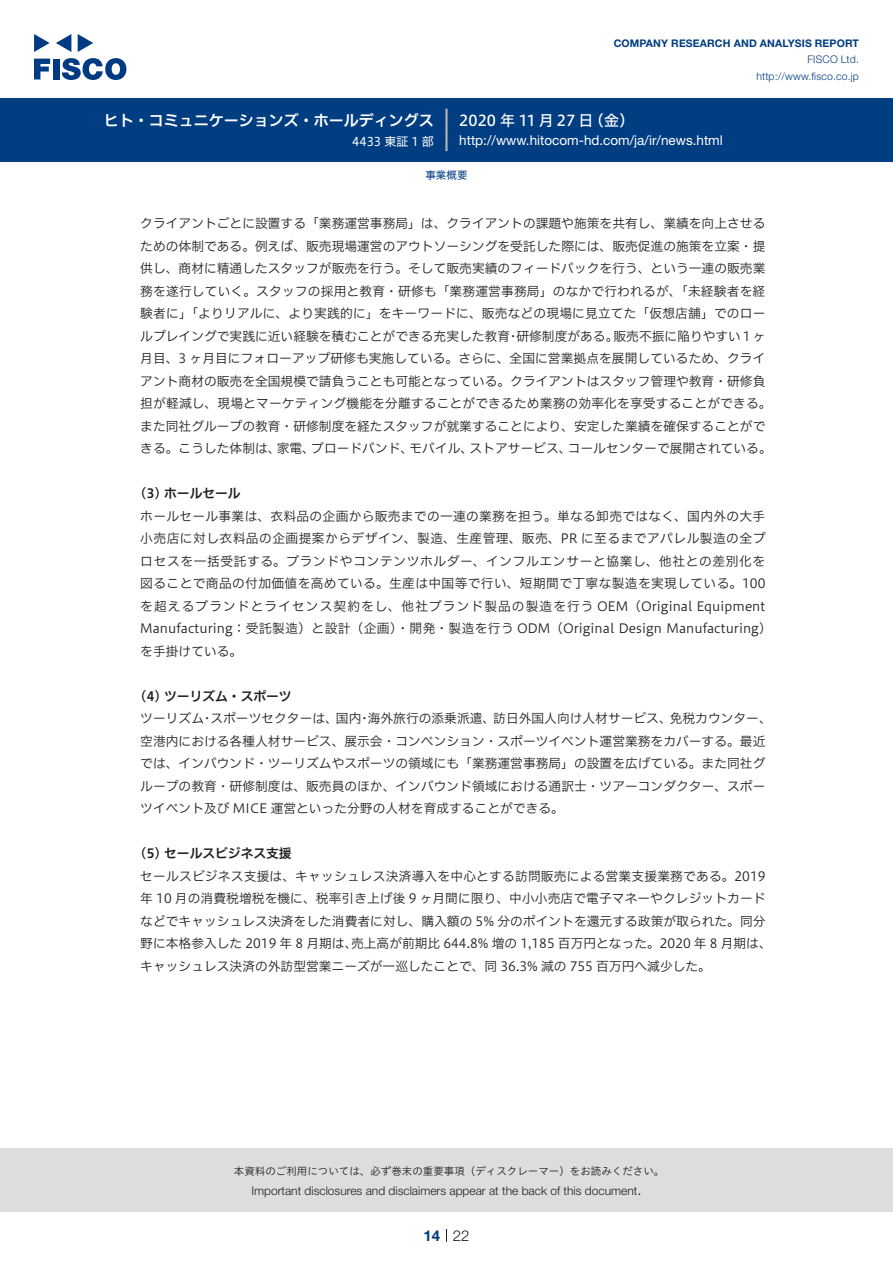
<style>
.page{position:relative;width:893px;height:1263px;background:#fff}
.page>*{position:absolute;margin:0;border:0;box-sizing:border-box;transform-origin:0 0}
.t1{font:15px "Hiragino UD Sans F Std N W6";color:#fff}
.t2{font:15px "Hiragino UD Sans F Std N W5";letter-spacing:.005em;color:#fff}
.t3{font:300 15px "Helvetica Neue LT Std";color:#231f20}
.t4{font:700 15px "Helvetica Neue LT Std";color:#003d81}
.t5{font:13.5px "Helvetica Neue LT Std";color:#fff}
.t6{font:12.75px/22.5px "Hiragino UD Sans F Std N W3";color:#231f20}
.t7{font:12.75px/22.5px "Hiragino UD Sans F Std N W3";letter-spacing:.03em;color:#231f20}
.t8{font:12.75px "Hiragino UD Sans F Std N W6";color:#231f20}
.t9{font:300 12px "Helvetica Neue LT Std";color:#231f20}
.t10{font:12px "Hiragino UD Sans F Std N W4";color:#fff}
.t11{font:10.5px "Hiragino UD Sans Std W3";color:#231f20}
.t12{font:700 10.5px "Helvetica Neue LT Std";letter-spacing:.015em;color:#003d81}
.t13{font:300 10.5px/16.5px "Helvetica Neue LT Std";letter-spacing:.015em;color:#003d81;text-align:right}
.t14{font:10.5px "Hiragino UD Sans F Std N W4";color:#003d81}
</style>
<div class="page">
<div style="left:0;top:1148px;width:893px;height:64px;background:#ddd"></div>
<svg style="left:34px;top:59px;width:16px;height:20px"></svg>
<div style="left:53px;top:59px;width:6px;height:20px;background:#003a83"></div>
<svg style="left:62px;top:58px;width:64px;height:22px"></svg>
<svg style="left:34px;top:34px;width:16px;height:18px"></svg>
<svg style="left:78px;top:34px;width:15px;height:18px"></svg>
<svg style="left:56px;top:34px;width:15px;height:18px"></svg>
<div style="left:0;top:98px;width:893px;height:64px;background:#003d81"></div>
<hr style="left:445px;top:109px;width:3px;height:42px;background:#b5b5b6">
<svg style="left:446px;top:1229px;width:1px;height:13px"></svg>
<p class="t1" style="left:104px;top:109px;width:332px">ヒト・コミュニケーションズ・ホールディングス</p>
<p class="t10" style="left:352px;top:132px;width:83px">4433 東証 1 部</p>
<p class="t12" style="left:614px;top:37px;width:247px">COMPANY RESEARCH AND ANALYSIS REPORT</p>
<p class="t13" style="left:756px;top:51px;width:104px">FISCO Ltd. http://www.fisco.co j p.</p>
<p class="t2" style="left:589px;top:109px;width:47px">（金(</p>
<p class="t2" style="left:459px;top:109px;width:136px">2020 年 11 月 27 日</p>
<p class="t5" style="left:459px;top:132px;width:265px">http://www.hitocom-hd.com j a/ /i r/ news.html</p>
<p class="t14" style="left:425px;top:167px;width:43px">事業概要</p>
<p class="t6" style="left:140px;top:211px;width:627px;text-align:right">クライアントごとに設置する「業務運営事務局」は、クライアントの課題や施策を共有し、業績を向上させるための体制である。例えば、販売現場運営のアウトソーシングを受託した際には、販売促進の施策を立案・提供し、商材に精通したスタッフが販売を行う。そして販売実績のフィードバックを行う、という一連の販売業務を遂行していく。スタッフの採用と教育・研修も「業務運営事務局」のなかで行われるが、「未経験者を経験者に」「よりリアルに、より実践的に」をキーワードに、販売などの現場に見立てた「仮想店舗」でのロー販売不振に陥りやすい1 ヶ</p>
<p class="t6" style="left:140px;top:324px;width:371px">ルプレイングで実践に近い経験を積むことができる充実した教育</p>
<p class="t6" style="left:140px;top:346px;width:627px">月目、3 ヶ月目にフォローアップ研修も実施している。さらに、全国に営業拠点を展開しているため、クライ</p>
<p class="t6" style="left:140px;top:369px;width:627px">アント商材の販売を全国規模で請負うことも可能となっている。クライアントはスタッフ管理や教育・研修負</p>
<p class="t6" style="left:140px;top:391px;width:633px">担が軽減し、現場とマーケティング機能を分離することができるため業務の効率化を享受することができる。</p>
<p class="t6" style="left:140px;top:414px;width:627px">また同社グループの教育・研修制度を経たスタッフが就業することにより、安定した業績を確保することがで</p>
<p class="t6" style="left:568px;top:436px;width:205px">コールセンターで展開されている。</p>
<p class="t6" style="left:516px;top:324px;width:103px">研修制度がある。</p>
<p class="t6" style="left:507px;top:324px;width:14px">・</p>
<p class="t6" style="left:311px;top:436px;width:103px">ブロードバンド、</p>
<p class="t6" style="left:469px;top:436px;width:103px">ストアサービス、</p>
<p class="t6" style="left:410px;top:436px;width:65px">モバイル、</p>
<p class="t6" style="left:140px;top:436px;width:142px">きる。こうした体制は、</p>
<p class="t8" style="left:140px;top:484px;width:102px">3( ) ホールセール</p>
<p class="t7" style="left:140px;top:504px;width:633px">ホールセール事業は、衣料品の企画から販売までの一連の業務を担う。単なる卸売ではなく、国内外の大手小売店に対し衣料品の企画提案からデザイン、製造、生産管理、販売、PR に至るまでアパレル製造の全プロセスを一括受託する。ブランドやコンテンツホルダー、インフルエンサーと協業し、他社との差別化を図ることで商品の付加価値を高めている。生産は中国等で行い、短期間で丁寧な製造を実現している。100を超えるブランドとライセンス契約をし、他社ブランド製品の製造を行う OEM（Original Equipment Manufacturing：受託製造）と設計（企画）・開発・製造を行う ODM（Original Design Manufacturing(を手掛けている。</p>
<p class="t8" style="left:140px;top:686px;width:153px">4( ) ツーリズム・スポーツ</p>
<p class="t6" style="left:670px;top:706px;width:103px">免税カウンター、</p>
<p class="t6" style="left:277px;top:436px;width:40px">家電、</p>
<p class="t6" style="left:140px;top:706px;width:627px">ツーリズム<br>空港内における各種人材サービス、展示会・コンベンション・スポーツイベント運営業務をカバーする。最近では、インバウンド・ツーリズムやスポーツの領域にも「業務運営事務局」の設置を広げている。また同社グループの教育・研修制度は、販売員のほか、インバウンド領域における通訳士・ツアーコンダクター、スポーツイベント及び MICE 運営といった分野の人材を育成することができる。</p>
<p class="t8" style="left:140px;top:844px;width:153px">5( ) セールスビジネス支援</p>
<p class="t6" style="left:140px;top:864px;width:627px">セールスビジネス支援は、キャッシュレス決済導入を中心とする訪問販売による営業支援業務である。2019</p>
<p class="t6" style="left:140px;top:886px;width:627px">年 10 月の消費税増税を機に、税率引き上げ後 9 ヶ月間に限り、中小小売店で電子マネーやクレジットカード</p>
<p class="t6" style="left:140px;top:909px;width:627px">などでキャッシュレス決済をした消費者に対し、購入額の 5% 分のポイントを還元する政策が取られた。同分</p>
<p class="t6" style="left:351px;top:931px;width:422px">売上高が前期比 644.8% 増の 1,185 百万円となった。2020 年 8 月期は、</p>
<p class="t6" style="left:210px;top:706px;width:129px">スポーツセクターは、</p>
<p class="t6" style="left:493px;top:706px;width:180px">訪日外国人向け人材サービス、</p>
<p class="t6" style="left:368px;top:706px;width:129px">海外旅行の添乗派遣、</p>
<p class="t6" style="left:336px;top:706px;width:27px">国内</p>
<p class="t6" style="left:201px;top:706px;width:14px">・</p>
<p class="t6" style="left:358px;top:706px;width:14px">・</p>
<p class="t6" style="left:140px;top:931px;width:572px">野に本格参入した 2019 年 8 月期は、<br>キャッシュレス決済の外訪型営業ニーズが一巡したことで、同 36.3% 減の 755 百万円へ減少した。</p>
<p class="t11" style="left:234px;top:1163px;width:432px">本資料のご利用については、必ず巻末の重要事項（ディスクレーマー）をお読みください。</p>
<p class="t3" style="left:637px;top:1180px;width:6px">.</p>
<p class="t9" style="left:251px;top:1183px;width:387px">Important disclosures and disclaimers appear at the back of this document</p>
<p class="t4" style="left:423px;top:1226px;width:18px">14</p>
<p class="t3" style="left:453px;top:1226px;width:18px">22</p>
</div>
